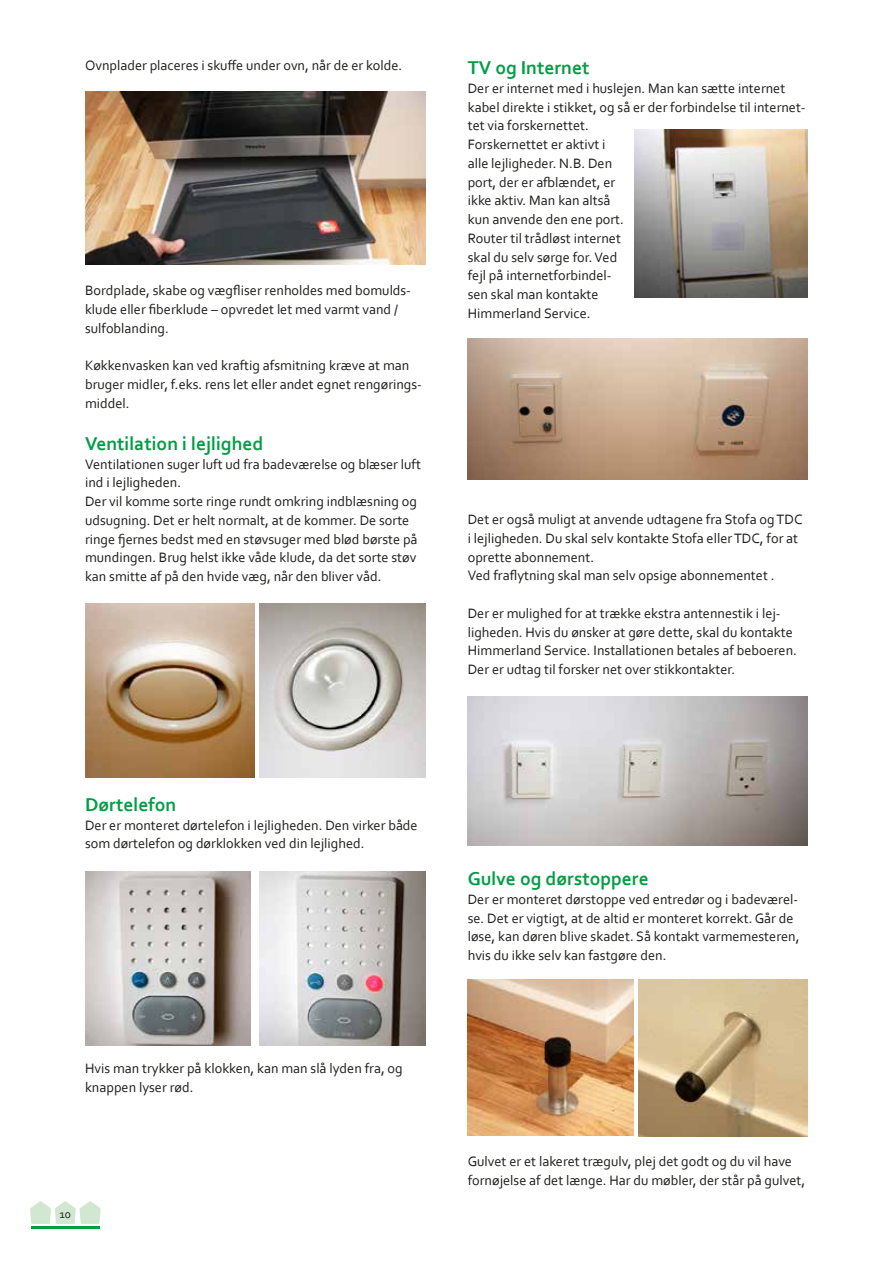
<style>
.page{position:relative;width:893px;height:1263px;background:#fff}
.page>*{position:absolute;margin:0;border:0;box-sizing:border-box;transform-origin:0 0}
.t1{font:700 19.5px "Corbel";color:#009e45}
.t2{font:14.25px/18.8px "Corbel";color:#1d1d1b}
.t3{font:12px "Corbel";color:#1d1d1b}
</style>
<div class="page">
<hr style="left:31px;top:1226px;width:69px;height:3px;background:#009e45">
<svg style="left:30px;top:1201px;width:71px;height:23px"></svg>
<img style="left:85px;top:91px;width:340px;height:174px">
<img style="left:85px;top:604px;width:169px;height:173px">
<img style="left:259px;top:604px;width:166px;height:173px">
<img style="left:85px;top:872px;width:166px;height:173px">
<img style="left:259px;top:872px;width:166px;height:173px">
<img style="left:468px;top:339px;width:340px;height:140px">
<img style="left:468px;top:697px;width:340px;height:148px">
<img style="left:468px;top:979px;width:166px;height:157px">
<img style="left:638px;top:979px;width:170px;height:157px">
<img style="left:635px;top:130px;width:173px;height:168px">
<p class="t2" style="left:85px;top:56px;width:319px">Ovnplader placeres i skuffe under ovn, når de er kolde.</p>
<p class="t2" style="left:85px;top:281px;width:327px">Bordplade, skabe og vægfliser renholdes med bomulds&shy;klude eller fiberklude – opvredet let med varmt vand / sulfoblanding.</p>
<p class="t2" style="left:85px;top:356px;width:338px">Køkkenvasken kan ved kraftig afsmitning kræve at man bruger midler, f.eks. rens let eller andet egnet rengørings&shy;middel.</p>
<h1 class="t1" style="left:85px;top:431px;width:180px">Ventilation i lejlighed</h1>
<p class="t2" style="left:85px;top:454px;width:337px">Ventilationen suger luft ud fra badeværelse og blæser luft ind i lejligheden.<br>Der vil komme sorte ringe rundt omkring indblæsning og udsugning. Det er helt normalt, at de kommer. De sorte ringe fjernes bedst med en støvsuger med blød børste på mundingen. Brug helst ikke våde klude, da det sorte støv kan smitte af på den hvide væg, når den bliver våd.</p>
<h1 class="t1" style="left:468px;top:55px;width:123px">TV og Internet</h1>
<p class="t2" style="left:468px;top:78px;width:339px">Der er internet med i huslejen. Man kan sætte internet kabel direkte i stikket, og så er der forbindelse til internet&shy;tet via forskernettet.<br>Forskernettet er aktivt i<br>alle lejligheder. N.B. Den<br>port, der er afblændet, er<br>ikke aktiv. Man kan altså<br>kun anvende den ene port.<br>Router til trådløst internet<br>skal du selv sørge for. Ved<br>fejl på internetforbindel-<br>sen skal man kontakte<br>Himmerland Service.</p>
<p class="t2" style="left:468px;top:510px;width:336px">Det er også muligt at anvende udtagene fra Stofa og TDC i lejligheden. Du skal selv kontakte Stofa eller TDC, for at oprette abonnement.<br>Ved fraflytning skal man selv opsige abonnementet .</p>
<p class="t2" style="left:468px;top:603px;width:331px">Der er mulighed for at trække ekstra antennestik i lej&shy;ligheden. Hvis du ønsker at gøre dette, skal du kontakte Himmerland Service. Installationen betales af beboeren.<br>Der er udtag til forsker net over stikkontakter.</p>
<h1 class="t1" style="left:85px;top:792px;width:93px">Dørtelefon</h1>
<p class="t2" style="left:85px;top:815px;width:334px">Der er monteret dørtelefon i lejligheden. Den virker både som dørtelefon og dørklokken ved din lejlighed.</p>
<p class="t2" style="left:85px;top:1059px;width:319px">Hvis man trykker på klokken, kan man slå lyden fra, og knappen lyser rød.</p>
<p class="t3" style="left:59px;top:1207px;width:13px">10</p>
<h1 class="t1" style="left:468px;top:866px;width:183px">Gulve og dørstoppere</h1>
<p class="t2" style="left:468px;top:889px;width:333px">Der er monteret dørstoppe ved entredør og i badeværel&shy;se. Det er vigtigt, at de altid er monteret korrekt. Går de løse, kan døren blive skadet. Så kontakt varmemesteren, hvis du ikke selv kan fastgøre den.</p>
<p class="t2" style="left:468px;top:1152px;width:339px">Gulvet er et lakeret trægulv, plej det godt og du vil have fornøjelse af det længe. Har du møbler, der står på gulvet,</p>
</div>
